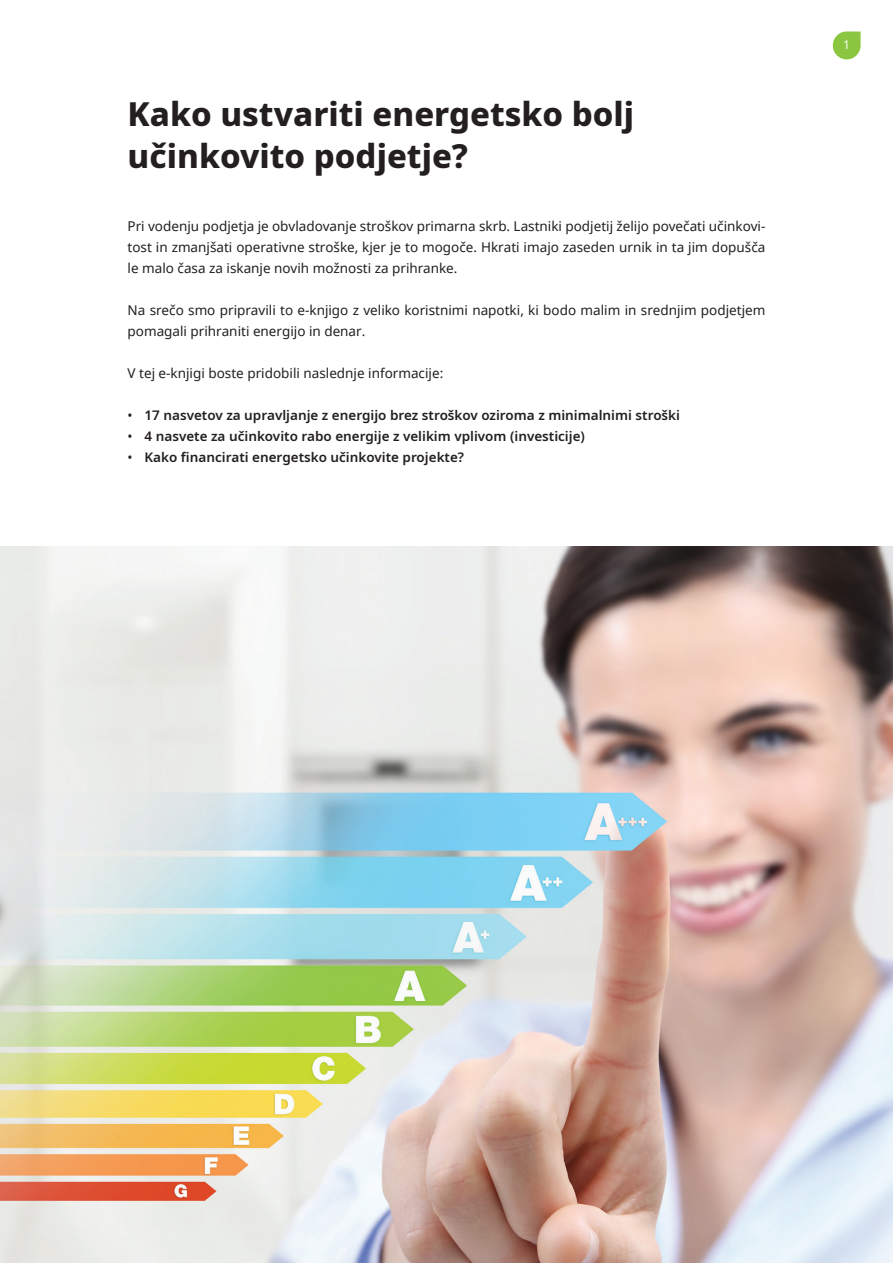
<style>
.page{position:relative;width:893px;height:1263px;background:#fff}
.page>*{position:absolute;margin:0;border:0;box-sizing:border-box;transform-origin:0 0}
.t1{font:800 33px/42px "Noto Sans";color:#231f20}
.t2{font:13.5px/21px "Noto Sans";color:#231f20;text-align:justify}
.t3{font:600 13.5px "Noto Sans";color:#231f20}
.t4{font:semi-condensed 12px "Noto Sans";color:#fff}
.s1{font-weight:400}
</style>
<div class="page">
<img style="left:0;top:546px;width:893px;height:717px">
<svg style="left:833px;top:32px;width:28px;height:27px"></svg>
<h1 class="t1" style="left:128px;top:93px;width:508px">Kako ustvariti energetsko bolj učinkovito podjetje?</h1>
<p class="t2" style="left:128px;top:215px;width:639px">Pri vodenju podjetja je obvladovanje stroškov primarna skrb. Lastniki podjetij želijo povečati učinkovi&shy;tost in zmanjšati operativne stroške, kjer je to mogoče. Hkrati imajo zaseden urnik in ta jim dopušča le malo časa za iskanje novih možnosti za prihranke.</p>
<p class="t2" style="left:128px;top:299px;width:639px">Na srečo smo pripravili to e-knjigo z veliko koristnimi napotki, ki bodo malim in srednjim podjetjem pomagali prihraniti energijo in denar.</p>
<p class="t2" style="left:128px;top:362px;width:317px">V tej e-knjigi boste pridobili naslednje informacije:</p>
<p class="t3" style="left:128px;top:406px;width:554px"><span class="s1">•</span> 17 nasvetov za upravljanje z energijo brez stroškov oziroma z minimalnimi stroški</p>
<p class="t3" style="left:128px;top:427px;width:459px"><span class="s1">•</span> 4 nasvete za učinkovito rabo energije z velikim vplivom (investicije)</p>
<p class="t3" style="left:128px;top:448px;width:338px"><span class="s1">•</span> Kako financirati energetsko učinkovite projekte?</p>
<p class="t4" style="left:843px;top:36px;width:8px">1</p>
</div>
